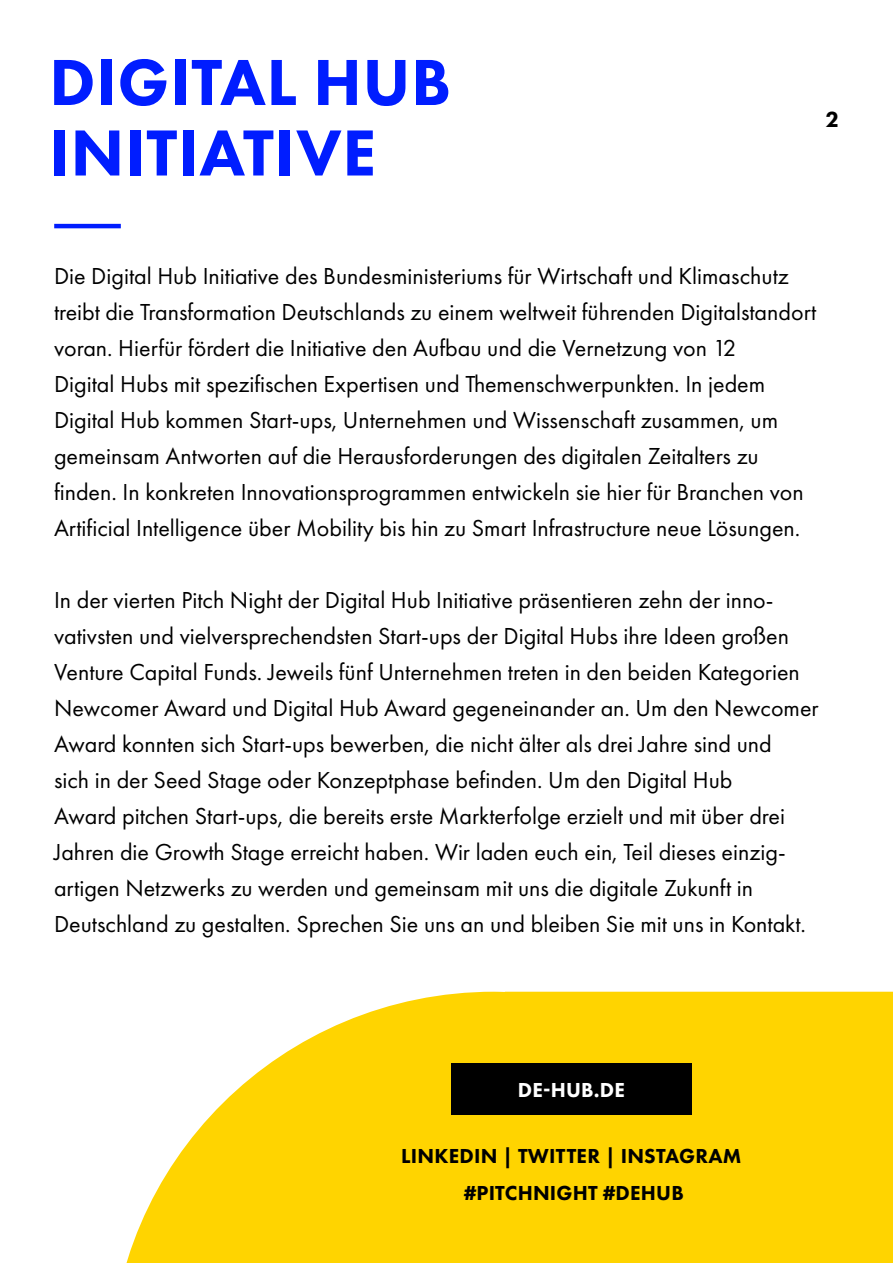
<style>
.page{position:relative;width:893px;height:1263px;background:#fff}
.page>*{position:absolute;margin:0;border:0;box-sizing:border-box;transform-origin:0 0}
.H1_1_blau{font:800 67.5px "Futura PT";letter-spacing:.01em;color:#001dff}
.fließ_3{font:24px/36px "Futura PT";color:#000}
.t1{font:800 22.65px "Futura PT";color:#000}
.t2{font:800 21px "Futura PT";letter-spacing:.01em;color:#000}
.t3{font:800 21px "Futura PT";letter-spacing:.01em;color:#fff}
</style>
<div class="page">
<svg style="left:126px;top:992px;width:767px;height:271px;background:#fed922"></svg>
<div style="left:451px;top:1064px;width:241px;height:51px;background:#000"></div>
<hr style="left:54px;top:224px;width:67px;height:4px;background:#001dff">
<p class="H1_1_blau" style="left:49px;top:40px;width:403px">DIGITAL HUB</p>
<p class="H1_1_blau" style="left:49px;top:111px;width:329px">INITIATIVE</p>
<p class="t1" style="left:825px;top:105px;width:15px">2</p>
<p class="fließ_3" style="left:54px;top:257px;width:764px">Die Digital Hub Initiative des Bundesministeriums für Wirtschaft und Klimaschutz treibt die Transformation Deutschlands zu einem weltweit führenden Digitalstandort voran. Hierfür fördert die Initiative den Aufbau und die Vernetzung von 12<br>Digital Hubs mit spezifischen Expertisen und Themenschwerpunkten. In jedem Digital Hub kommen Start-ups, Unternehmen und Wissenschaft zusammen, um gemeinsam Antworten auf die Herausforderungen des digitalen Zeitalters zu finden. In konkreten Innovationsprogrammen entwickeln sie hier für Branchen von Artificial Intelligence über Mobility bis hin zu Smart Infrastructure neue Lösungen.</p>
<p class="fließ_3" style="left:54px;top:581px;width:766px">In der vierten Pitch Night der Digital Hub Initiative präsentieren zehn der inno&shy;vativsten und vielversprechendsten Start-ups der Digital Hubs ihre Ideen großen Venture Capital Funds. Jeweils fünf Unternehmen treten in den beiden Kategorien Newcomer Award und Digital Hub Award gegeneinander an. Um den Newcomer Award konnten sich Start-ups bewerben, die nicht älter als drei Jahre sind und<br>sich in der Seed Stage oder Konzeptphase befinden. Um den Digital Hub<br>Award pitchen Start-ups, die bereits erste Markterfolge erzielt und mit über drei Jahren die Growth Stage erreicht haben. Wir laden euch ein, Teil dieses einzig&shy;artigen Netzwerks zu werden und gemeinsam mit uns die digitale Zukunft in Deutschland zu gestalten. Sprechen Sie uns an und bleiben Sie mit uns in Kontakt.</p>
<p class="t3" style="left:518px;top:1077px;width:108px">DE-HUB.DE</p>
<p class="t2" style="left:401px;top:1142px;width:342px">LINKEDIN | TWITTER | INSTAGRAM</p>
<p class="t2" style="left:464px;top:1179px;width:222px">#PITCHNIGHT #DEHUB</p>
</div>
